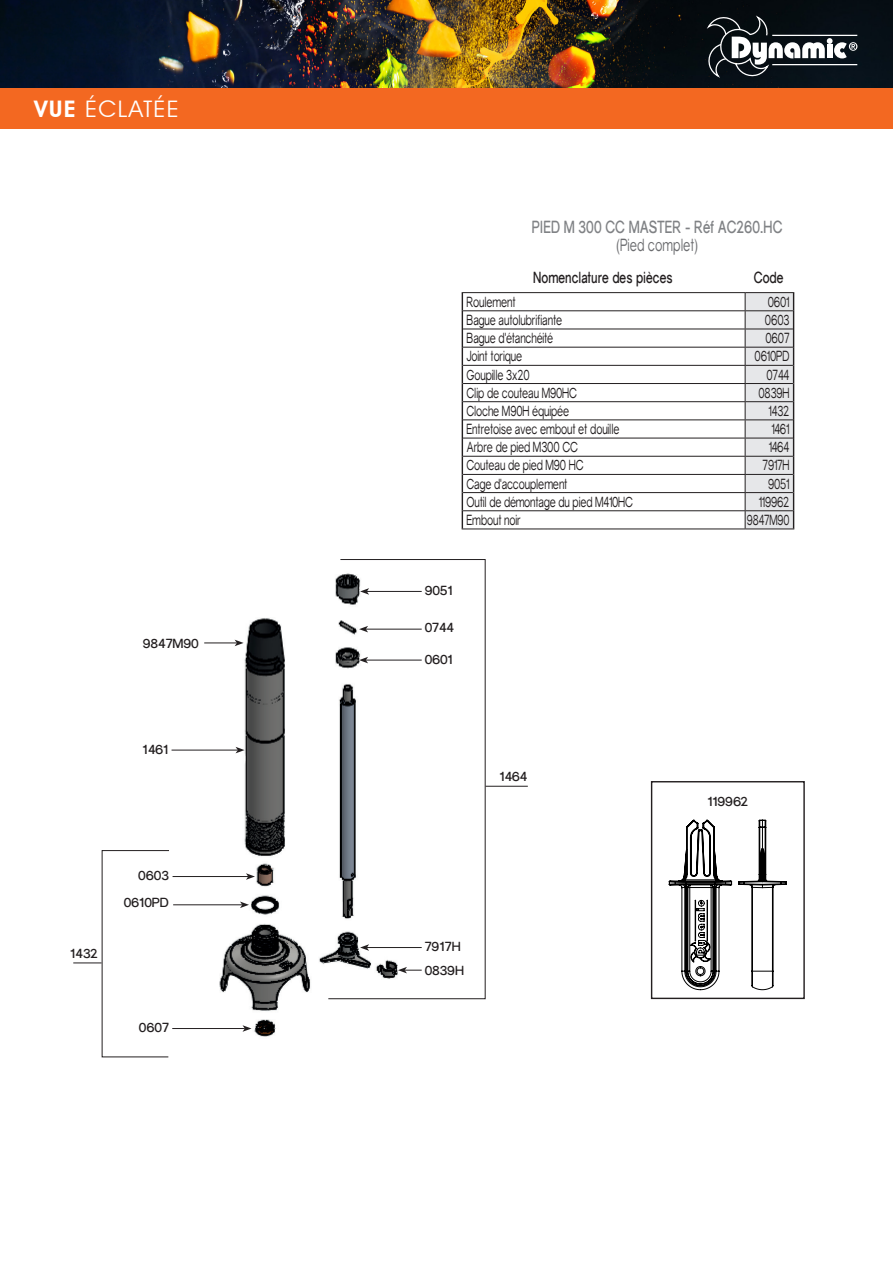
<style>
.page{position:relative;width:893px;height:1263px;background:#fff}
.page>*{position:absolute;margin:0;border:0;box-sizing:border-box;transform-origin:0 0}
.t1{font:22.8px "Avant Garde IT Cby BT";letter-spacing:.05em;color:#fff;scale:1.05 1}
.t2{font:700 17.1px "Gravity";color:#808285;scale:.75 1}
.t3{font:17.1px "Gravity";color:#6c6d70;scale:.75 1}
.t4{font:700 15.6px "Gravity";letter-spacing:-.005em;color:#231f20;scale:.75 1}
.t5{font:14.25px "Gravity";letter-spacing:-.015em;color:#231f20;scale:.75 1}
.t6{font:14.25px "Gravity";letter-spacing:-.015em;color:#231f20;scale:.73 1}
.t7{font:700 12.9px/27px "Gravity";letter-spacing:-.01em;color:#231f20;text-align:right}
.s1{font-weight:600}
</style>
<div class="page">
<div style="left:0;top:86px;width:893px;height:43px;background:#f36821"></div>
<img style="left:0;top:0;width:893px;height:87px">
<svg style="left:707px;top:15px;width:150px;height:63px"></svg>
<img style="left:198px;top:618px;width:218px;height:419px">
<svg style="left:328px;top:559px;width:158px;height:440px"></svg>
<hr style="left:485px;top:786px;width:43px;height:1px;background:#231f20">
<svg style="left:398px;top:967px;width:24px;height:6px"></svg>
<hr style="left:173px;top:876px;width:75px;height:1px;background:#231f20">
<svg style="left:246px;top:873px;width:9px;height:7px"></svg>
<hr style="left:173px;top:904px;width:69px;height:1px;background:#231f20">
<svg style="left:240px;top:901px;width:9px;height:7px"></svg>
<hr style="left:172px;top:1028px;width:73px;height:1px;background:#231f20">
<svg style="left:242px;top:1025px;width:10px;height:7px"></svg>
<svg style="left:73px;top:850px;width:96px;height:207px"></svg>
<hr style="left:172px;top:750px;width:66px;height:1px;background:#231f20">
<svg style="left:236px;top:747px;width:9px;height:6px"></svg>
<div style="left:651px;top:781px;width:154px;height:218px;border:1px solid #231f20"></div>
<svg style="left:664px;top:819px;width:126px;height:179px"></svg>
<hr style="left:204px;top:643px;width:33px;height:1px;background:#231f20">
<svg style="left:235px;top:640px;width:9px;height:6px"></svg>
<svg style="left:462px;top:293px;width:1px;height:236px"></svg>
<svg style="left:745px;top:293px;width:49px;height:236px;background:#dbdcde"></svg>
<hr style="left:462px;top:292px;width:283px;height:1px;background:#231f20">
<hr style="left:745px;top:292px;width:49px;height:1px;background:#231f20">
<hr style="left:463px;top:310px;width:282px;height:1px;background:#231f20">
<hr style="left:745px;top:310px;width:48px;height:1px;background:#231f20">
<hr style="left:463px;top:329px;width:282px;height:1px;background:#231f20">
<hr style="left:745px;top:329px;width:48px;height:1px;background:#231f20">
<hr style="left:463px;top:347px;width:282px;height:1px;background:#231f20">
<hr style="left:745px;top:347px;width:48px;height:1px;background:#231f20">
<hr style="left:463px;top:365px;width:282px;height:1px;background:#231f20">
<hr style="left:745px;top:365px;width:48px;height:1px;background:#231f20">
<hr style="left:463px;top:383px;width:282px;height:1px;background:#231f20">
<hr style="left:745px;top:383px;width:48px;height:1px;background:#231f20">
<hr style="left:463px;top:401px;width:282px;height:1px;background:#231f20">
<hr style="left:745px;top:401px;width:48px;height:1px;background:#231f20">
<hr style="left:463px;top:419px;width:282px;height:1px;background:#231f20">
<hr style="left:745px;top:419px;width:48px;height:1px;background:#231f20">
<hr style="left:463px;top:438px;width:282px;height:1px;background:#231f20">
<hr style="left:745px;top:438px;width:48px;height:1px;background:#231f20">
<hr style="left:463px;top:456px;width:282px;height:1px;background:#231f20">
<hr style="left:745px;top:456px;width:48px;height:1px;background:#231f20">
<hr style="left:463px;top:474px;width:282px;height:1px;background:#231f20">
<hr style="left:745px;top:474px;width:48px;height:1px;background:#231f20">
<hr style="left:463px;top:492px;width:282px;height:1px;background:#231f20">
<hr style="left:745px;top:492px;width:48px;height:1px;background:#231f20">
<hr style="left:463px;top:510px;width:282px;height:1px;background:#231f20">
<hr style="left:745px;top:510px;width:48px;height:1px;background:#231f20">
<hr style="left:462px;top:529px;width:283px;height:1px;background:#231f20">
<hr style="left:745px;top:529px;width:49px;height:1px;background:#231f20">
<h1 class="t1" style="left:34px;top:95px;width:139px"><span class="s1">VUE</span> ÉCLATÉE</h1>
<p class="t7" style="left:143px;top:630px;width:57px">9847M90</p>
<p class="t7" style="left:143px;top:735px;width:28px">1461</p>
<p class="t7" style="left:70px;top:940px;width:29px">1432</p>
<p class="t7" style="left:124px;top:862px;width:47px">0603<br>0610PD</p>
<p class="t7" style="left:139px;top:1014px;width:32px">0607</p>
<p class="t2" style="left:532px;top:217px;width:336px">PIED M 300 CC MASTER - Réf AC260.HC</p>
<p class="t3" style="left:616px;top:235px;width:110px">(Pied complet)</p>
<p class="t4" style="left:533px;top:267px;width:187px">Nomenclature des pièces</p>
<p class="t4" style="left:754px;top:267px;width:41px">Code</p>
<p class="t5" style="left:466px;top:294px;width:67px">Roulement</p>
<p class="t5" style="left:768px;top:294px;width:30px">0601</p>
<p class="t5" style="left:466px;top:312px;width:129px">Bague autolubrifiante</p>
<p class="t5" style="left:765px;top:312px;width:34px">0603</p>
<p class="t5" style="left:466px;top:330px;width:117px">Bague d'étanchéité</p>
<p class="t5" style="left:765px;top:330px;width:34px">0607</p>
<p class="t5" style="left:466px;top:348px;width:76px">Joint torique</p>
<p class="t5" style="left:754px;top:348px;width:48px">0610PD</p>
<p class="t5" style="left:466px;top:366px;width:86px">Goupille 3x20</p>
<p class="t5" style="left:766px;top:366px;width:32px">0744</p>
<p class="t5" style="left:466px;top:385px;width:149px">Clip de couteau M90HC</p>
<p class="t5" style="left:758px;top:385px;width:43px">0839H</p>
<p class="t5" style="left:466px;top:403px;width:139px">Cloche M90H équipée</p>
<p class="t5" style="left:769px;top:403px;width:29px">1432</p>
<p class="t5" style="left:466px;top:421px;width:206px">Entretoise avec embout et douille</p>
<p class="t5" style="left:771px;top:421px;width:26px">1461</p>
<p class="t5" style="left:466px;top:439px;width:150px">Arbre de pied M300 CC</p>
<p class="t5" style="left:769px;top:439px;width:29px">1464</p>
<p class="t5" style="left:466px;top:457px;width:158px">Couteau de pied M90 HC</p>
<p class="t5" style="left:763px;top:457px;width:37px">7917H</p>
<p class="t5" style="left:466px;top:475px;width:136px">Cage d'accouplement</p>
<p class="t5" style="left:768px;top:475px;width:30px">9051</p>
<p class="t5" style="left:466px;top:494px;width:224px">Outil de démontage du pied M410HC</p>
<p class="t5" style="left:759px;top:494px;width:43px">119962</p>
<p class="t5" style="left:466px;top:512px;width:74px">Embout noir</p>
<p class="t6" style="left:747px;top:512px;width:60px">9847M90</p>
<p class="t7" style="left:425px;top:577px;width:30px">9051</p>
<p class="t7" style="left:425px;top:614px;width:31px">0744</p>
<p class="t7" style="left:425px;top:646px;width:30px">0601</p>
<p class="t7" style="left:499px;top:763px;width:30px">1464</p>
<p class="t7" style="left:707px;top:788px;width:42px">119962</p>
<p class="t7" style="left:425px;top:933px;width:38px">7917H</p>
<p class="t7" style="left:425px;top:957px;width:41px">0839H</p>
</div>
